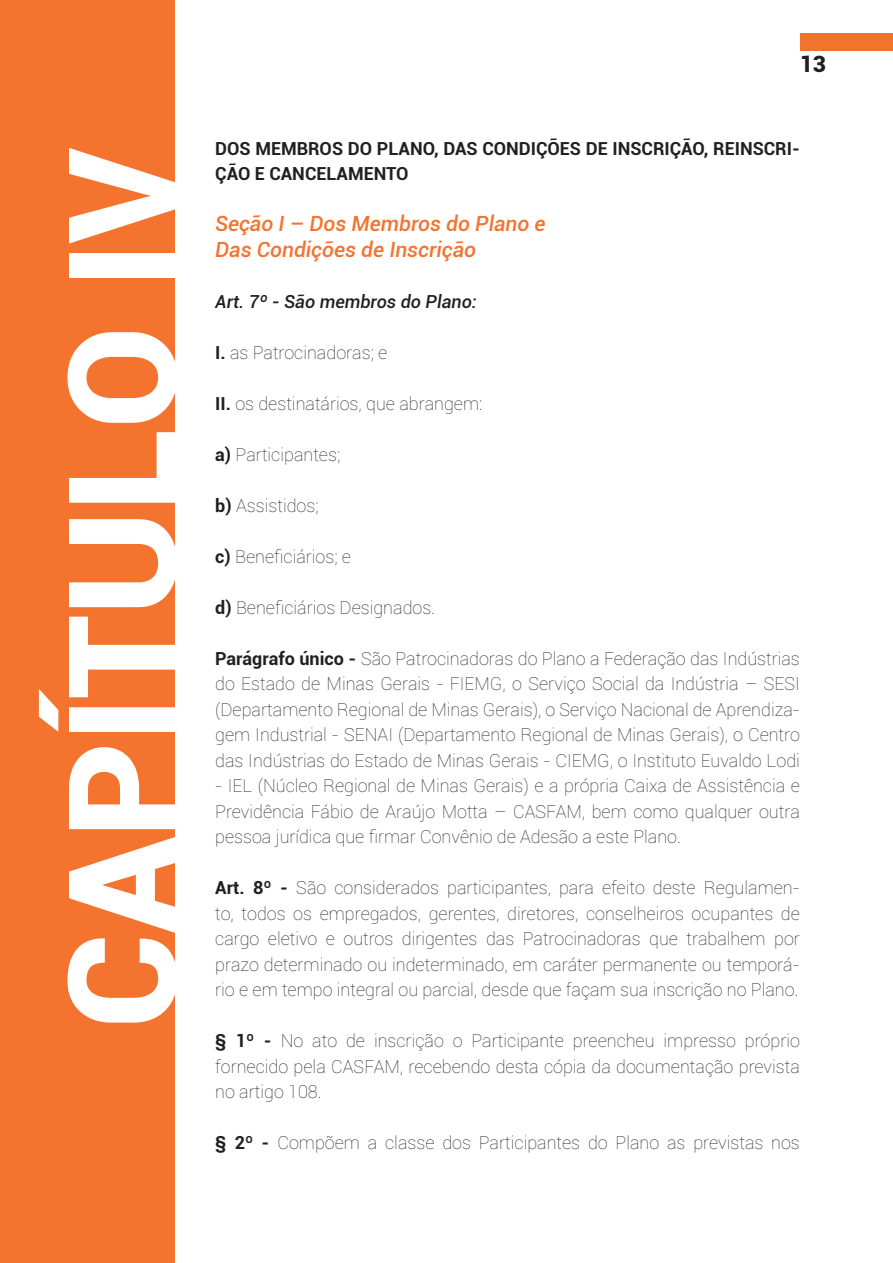
<style>
.page{position:relative;width:893px;height:1263px;background:#fff}
.page>*{position:absolute;margin:0;border:0;box-sizing:border-box;transform-origin:0 0}
.t1{font:900 150px "Roboto";color:#fff}
.t2{font:900 22.5px "Roboto";color:#231f20}
.t3{font:italic 500 21px "Roboto";color:#f3732f}
.t4{font:100 18px/25.5px "Roboto";color:#231f20;text-align:justify}
.t5{font:700 18px/25.5px "Roboto";color:#231f20}
.t6{font:italic 500 18px "Roboto";color:#231f20}
.s1{font-weight:700}
</style>
<div class="page">
<div style="left:800px;top:34px;width:93px;height:17px;background:#f3732e"></div>
<div style="left:0;top:0;width:174px;height:1263px;background:#f3732f"></div>
<p class="t2" style="left:800px;top:48px;width:28px">13</p>
<p class="t1" style="left:16px;top:1029px;width:883px;rotate:-90deg">CAPÍTULO IV</p>
<p class="t5" style="left:215px;top:135px;width:586px">DOS MEMBROS DO PLANO, DAS CONDIÇÕES DE INSCRIÇÃO, REINSCRI-<br>ÇÃO E CANCELAMENTO</p>
<p class="t3" style="left:215px;top:209px;width:332px">Seção I – Dos Membros do Plano e</p>
<p class="t3" style="left:215px;top:235px;width:262px">Das Condições de Inscrição</p>
<p class="t6" style="left:215px;top:289px;width:263px">Art. 7º - São membros do Plano:</p>
<p class="t4" style="left:215px;top:339px;width:174px"><span class="s1">I.</span> as Patrocinadoras; e</p>
<p class="t4" style="left:215px;top:390px;width:269px"><span class="s1">II.</span> os destinatários, que abrangem:</p>
<p class="t4" style="left:215px;top:441px;width:126px"><span class="s1">a)</span> Participantes;</p>
<p class="t4" style="left:215px;top:492px;width:105px"><span class="s1">b)</span> Assistidos;</p>
<p class="t4" style="left:215px;top:543px;width:137px"><span class="s1">c)</span> Beneficiários; e</p>
<p class="t4" style="left:215px;top:594px;width:221px"><span class="s1">d)</span> Beneficiários Designados.</p>
<p class="t4" style="left:215px;top:645px;width:586px"><span class="s1">Parágrafo único -</span> São Patrocinadoras do Plano a Federação das Indústrias do Estado de Minas Gerais - FIEMG, o Serviço Social da Indústria – SESI (Departamento Regional de Minas Gerais), o Serviço Nacional de Aprendiza&shy;gem Industrial - SENAI (Departamento Regional de Minas Gerais), o Centro das Indústrias do Estado de Minas Gerais - CIEMG, o Instituto Euvaldo Lodi</p>
<p class="t4" style="left:215px;top:773px;width:586px">- IEL (Núcleo Regional de Minas Gerais) e a própria Caixa de Assistência e Previdência Fábio de Araújo Motta – CASFAM, bem como qualquer outra pessoa jurídica que firmar Convênio de Adesão a este Plano.</p>
<p class="t4" style="left:215px;top:875px;width:586px"><span class="s1">Art. 8º -</span> São considerados participantes, para efeito deste Regulamen&shy;to, todos os empregados, gerentes, diretores, conselheiros ocupantes de cargo eletivo e outros dirigentes das Patrocinadoras que trabalhem por prazo determinado ou indeterminado, em caráter permanente ou temporá&shy;rio e em tempo integral ou parcial, desde que façam sua inscrição no Plano.</p>
<p class="t4" style="left:215px;top:1028px;width:586px"><span class="s1">§ 1º -</span> No ato de inscrição o Participante preencheu impresso próprio fornecido pela CASFAM, recebendo desta cópia da documentação prevista no artigo 108.</p>
<p class="t4" style="left:215px;top:1130px;width:586px"><span class="s1">§ 2º -</span> Compõem a classe dos Participantes do Plano as previstas nos</p>
</div>
